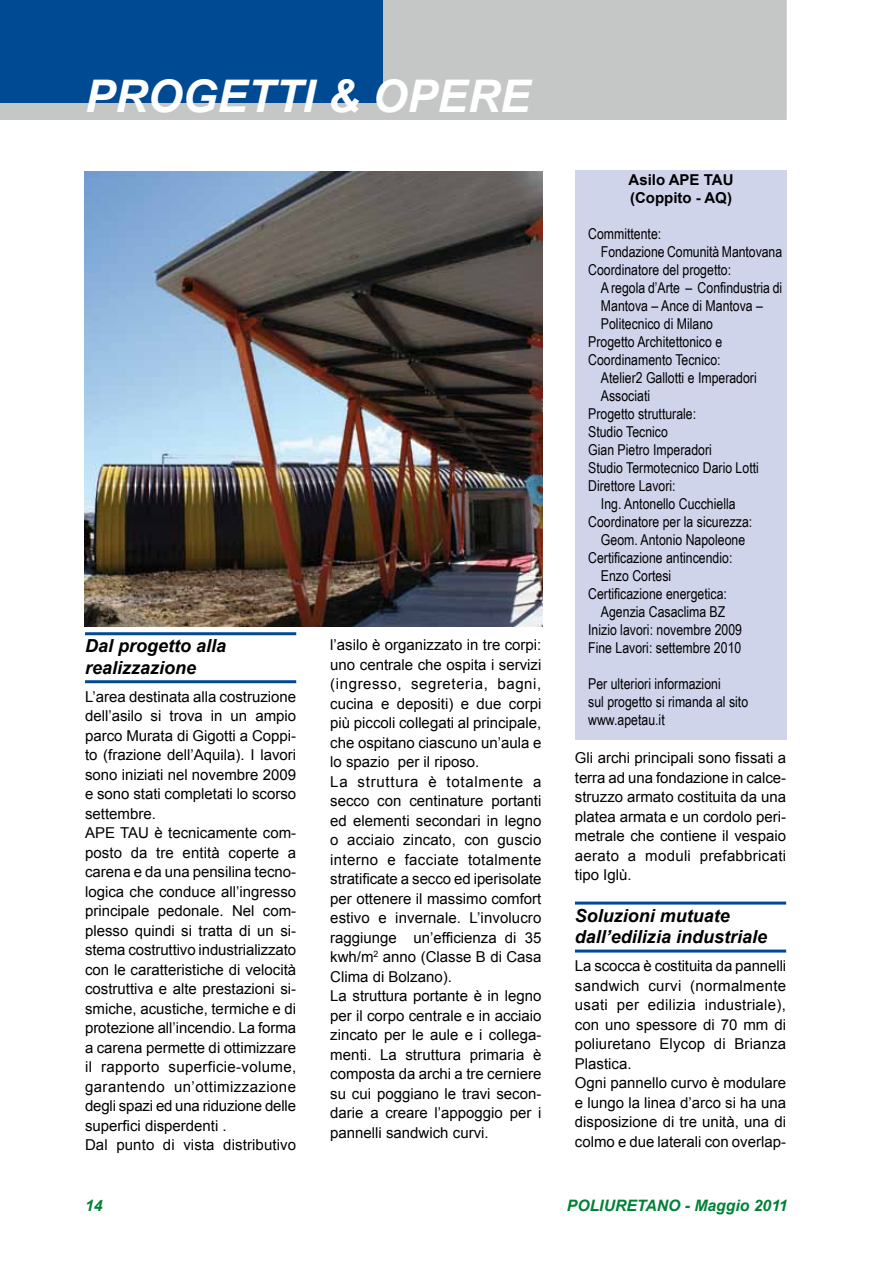
<style>
.page{position:relative;width:893px;height:1263px;background:#fff}
.page>*{position:absolute;margin:0;border:0;box-sizing:border-box;transform-origin:0 0}
.t1{font:italic 700 45px "Arial";color:#fff}
.t2{font:italic 700 18px/21.6px "Arial";color:#000}
.t3{font:italic 700 15.75px "Arial";color:#008136}
.t4{font:15px/19.5px "Arial";color:#000}
.t5{font:15px/18px "Arial Narrow";color:#000}
.t6{font:700 15px/18px "Arial";color:#000}
</style>
<div class="page">
<hr style="left:85px;top:632px;width:211px;height:3px;background:#004993">
<hr style="left:85px;top:680px;width:211px;height:3px;background:#004993">
<hr style="left:575px;top:901px;width:211px;height:3px;background:#004993">
<hr style="left:575px;top:949px;width:211px;height:3px;background:#004993">
<img style="left:85px;top:171px;width:457px;height:455px">
<div style="left:575px;top:170px;width:212px;height:570px;background:#cfd4ea"></div>
<div style="left:0;top:0;width:787px;height:120px;background:#c5c6c6"></div>
<div style="left:0;top:0;width:383px;height:103px;background:#004993"></div>
<h1 class="t1" style="left:85px;top:67px;width:447px">PROGETTI &amp; OPERE</h1>
<p class="t2" style="left:85px;top:636px;width:143px">Dal progetto alla realizzazione</p>
<p class="t4" style="left:85px;top:687px;width:213px">L’area destinata alla costruzione dell’asilo si trova in un ampio parco Murata di Gigotti a Coppi&shy;to (frazione dell’Aquila). I lavori sono iniziati nel novembre 2009 e sono stati completati lo scorso settembre.<br>APE TAU è tecnicamente com&shy;posto da tre entità coperte a carena e da una pensilina tecno&shy;logica che conduce all’ingresso principale pedonale. Nel com&shy;plesso quindi si tratta di un si&shy;stema costruttivo industrializzato con le caratteristiche di velocità costruttiva e alte prestazioni si&shy;smiche, acustiche, termiche e di protezione all’incendio. La forma a carena permette di ottimizzare il rapporto superficie-volume, garantendo un’ottimizzazione degli spazi ed una riduzione delle superfici disperdenti .<br>Dal punto di vista distributivo</p>
<p class="t4" style="left:330px;top:635px;width:213px">l’asilo è organizzato in tre corpi: uno centrale che ospita i servizi (ingresso, segreteria, bagni, cucina e depositi) e due corpi più piccoli collegati al principale, che ospitano ciascuno un’aula e lo spazio per il riposo.<br>La struttura è totalmente a secco con centinature portanti ed elementi secondari in legno o acciaio zincato, con guscio interno e facciate totalmente stratificate a secco ed iperisolate per ottenere il massimo comfort estivo e invernale. L’involucro raggiunge un’efficienza di 35 kwh/m<sup>2</sup> anno (Classe B di Casa<br>Clima di Bolzano).<br>La struttura portante è in legno per il corpo centrale e in acciaio zincato per le aule e i collega&shy;menti. La struttura primaria è composta da archi a tre cerniere su cui poggiano le travi secon&shy;darie a creare l’appoggio per i pannelli sandwich curvi.</p>
<p class="t6" style="left:628px;top:171px;width:106px">Asilo APE TAU (Coppito - AQ)</p>
<p class="t5" style="left:588px;top:224px;width:75px">Committente:</p>
<p class="t5" style="left:601px;top:242px;width:183px">Fondazione Comunità Mantovana</p>
<p class="t5" style="left:588px;top:260px;width:144px">Coordinatore del progetto:</p>
<p class="t5" style="left:601px;top:278px;width:183px">A regola d’Arte – Confindustria di</p>
<p class="t5" style="left:601px;top:296px;width:164px">Mantova – Ance di Mantova –</p>
<p class="t5" style="left:601px;top:314px;width:114px">Politecnico di Milano</p>
<p class="t5" style="left:588px;top:332px;width:136px">Progetto Architettonico e</p>
<p class="t5" style="left:588px;top:350px;width:134px">Coordinamento Tecnico:</p>
<p class="t5" style="left:601px;top:368px;width:157px">Atelier2 Gallotti e Imperadori</p>
<p class="t5" style="left:601px;top:386px;width:51px">Associati</p>
<p class="t5" style="left:588px;top:404px;width:110px">Progetto strutturale:</p>
<p class="t5" style="left:588px;top:422px;width:81px">Studio Tecnico</p>
<p class="t5" style="left:588px;top:440px;width:125px">Gian Pietro Imperadori</p>
<p class="t5" style="left:588px;top:458px;width:172px">Studio Termotecnico Dario Lotti</p>
<p class="t5" style="left:588px;top:476px;width:89px">Direttore Lavori:</p>
<p class="t5" style="left:601px;top:494px;width:136px">Ing. Antonello Cucchiella</p>
<p class="t5" style="left:588px;top:512px;width:166px">Coordinatore per la sicurezza:</p>
<p class="t5" style="left:601px;top:530px;width:146px">Geom. Antonio Napoleone</p>
<p class="t5" style="left:588px;top:548px;width:146px">Certificazione antincendio:</p>
<p class="t5" style="left:601px;top:566px;width:72px">Enzo Cortesi</p>
<p class="t5" style="left:588px;top:584px;width:140px">Certificazione energetica:</p>
<p class="t5" style="left:601px;top:602px;width:126px">Agenzia Casaclima BZ</p>
<p class="t5" style="left:588px;top:620px;width:155px">Inizio lavori: novembre 2009</p>
<p class="t5" style="left:588px;top:638px;width:155px">Fine Lavori: settembre 2010</p>
<p class="t5" style="left:588px;top:674px;width:161px">Per ulteriori informazioni<br>sul progetto si rimanda al sito www.apetau.it</p>
<p class="t4" style="left:575px;top:749px;width:213px;text-align:justify">Gli archi principali sono fissati a terra ad una fondazione in calce&shy;struzzo armato costituita da una platea armata e un cordolo peri&shy;metrale che contiene il vespaio aerato a moduli prefabbricati tipo Iglù.</p>
<p class="t2" style="left:575px;top:905px;width:194px">Soluzioni mutuate dall’edilizia industriale</p>
<p class="t4" style="left:575px;top:956px;width:213px">La scocca è costituita da pannelli sandwich curvi (normalmente usati per edilizia industriale), con uno spessore di 70 mm di poliuretano Elycop di Brianza<br>Plastica.<br>Ogni pannello curvo è modulare e lungo la linea d’arco si ha una disposizione di tre unità, una di colmo e due laterali con overlap-</p>
<p class="t3" style="left:85px;top:1195px;width:19px">14</p>
<p class="t3" style="left:567px;top:1195px;width:222px">POLIURETANO - Maggio 2011</p>
</div>
